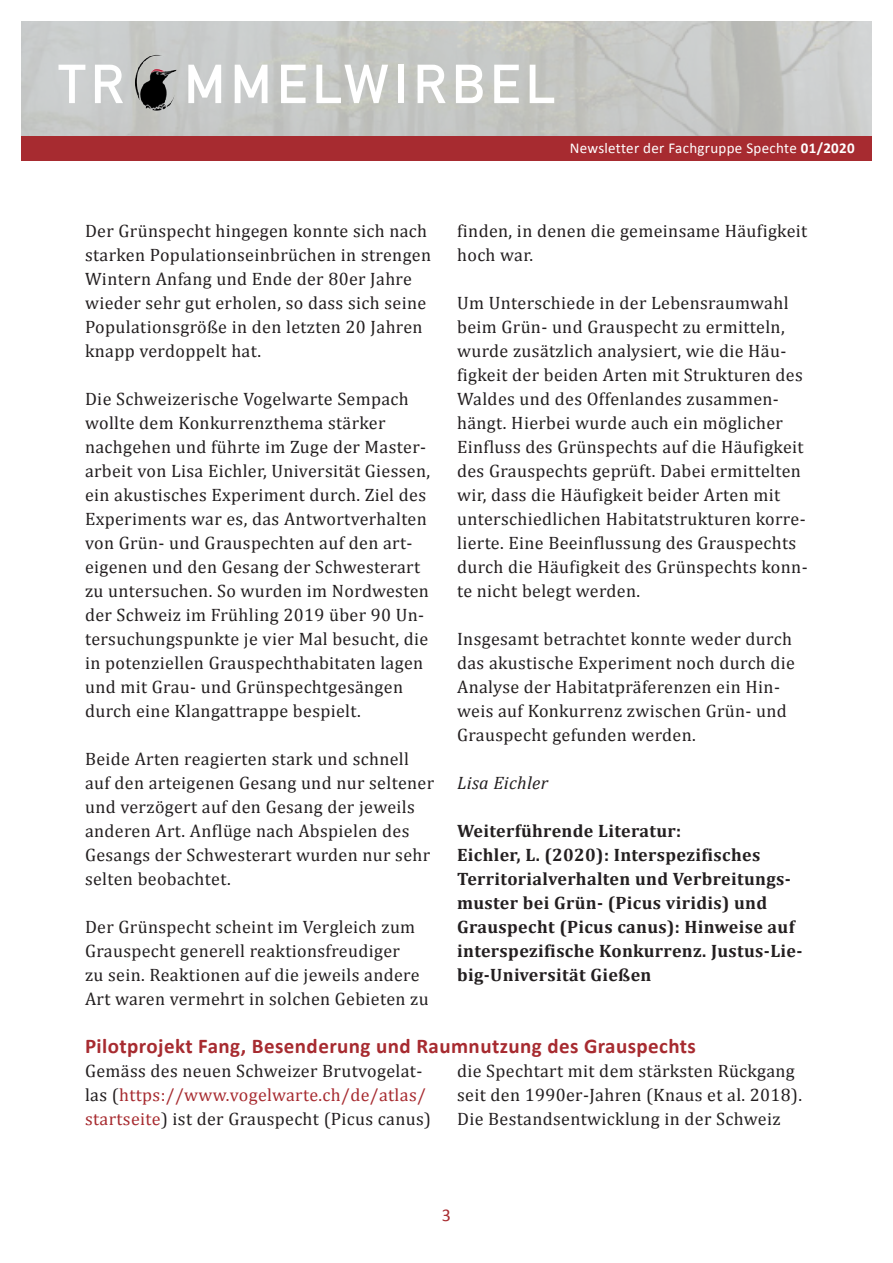
<style>
.page{position:relative;width:893px;height:1263px;background:#fff}
.page>*{position:absolute;margin:0;border:0;box-sizing:border-box;transform-origin:0 0}
.t1{font:700 54px "DIN Alternate";letter-spacing:.1em;color:#fff}
.Unterüberschrift_bei{font:700 21px "Calibri";letter-spacing:.02em;color:#a72b30}
.Fließtext{font:18px/24px "Cambria";letter-spacing:.02em;color:#231f20}
.Fließtext-2{font:700 18px/24px "Cambria";letter-spacing:.02em;color:#231f20}
.Fließtext_kursiv{font:italic 18px "Cambria";letter-spacing:.02em;color:#231f20}
.t2{font:18px "Calibri";color:#a72b30}
.t3{font:15px "Calibri";letter-spacing:.02em;color:#fff}
.s1{font-weight:700}
.s2{color:#a72b30}
</style>
<div class="page">
<div style="left:21px;top:136px;width:851px;height:25px;background:#a72b30"></div>
<img style="left:133px;top:51px;width:65px;height:65px">
<h1 class="t1" style="left:58px;top:43px;width:499px">TR MMELWIRBEL</h1>
<p class="t3" style="left:570px;top:139px;width:286px">Newsletter der Fachgruppe Spechte <span class="s1">01/2020</span></p>
<p class="Fließtext" style="left:85px;top:218px;width:348px">Der Grünspecht hingegen konnte sich nach starken Populationseinbrüchen in strengen Wintern Anfang und Ende der 80er Jahre wieder sehr gut erholen, so dass sich seine Populationsgröße in den letzten 20 Jahren knapp verdoppelt hat.</p>
<p class="Fließtext" style="left:85px;top:386px;width:347px">Die Schweizerische Vogelwarte Sempach wollte dem Konkurrenzthema stärker nachgehen und führte im Zuge der Master&shy;arbeit von Lisa Eichler, Universität Giessen, ein akustisches Experiment durch. Ziel des Experiments war es, das Antwortverhalten von Grün- und Grauspechten auf den art&shy;eigenen und den Gesang der Schwesterart zu untersuchen. So wurden im Nordwesten der Schweiz im Frühling 2019 über 90 Un&shy;tersuchungspunkte je vier Mal besucht, die in potenziellen Grauspechthabitaten lagen und mit Grau- und Grünspechtgesängen durch eine Klangattrappe bespielt.</p>
<p class="Fließtext" style="left:85px;top:746px;width:351px">Beide Arten reagierten stark und schnell auf den arteigenen Gesang und nur seltener und verzögert auf den Gesang der jeweils anderen Art. Anflüge nach Abspielen des Gesangs der Schwesterart wurden nur sehr selten beobachtet.</p>
<p class="Fließtext" style="left:85px;top:914px;width:345px">Der Grünspecht scheint im Vergleich zum Grauspecht generell reaktionsfreudiger<br>zu sein. Reaktionen auf die jeweils andere Art waren vermehrt in solchen Gebieten zu</p>
<p class="Fließtext" style="left:457px;top:218px;width:352px">finden, in denen die gemeinsame Häufigkeit hoch war.</p>
<p class="Fließtext" style="left:457px;top:290px;width:352px">Um Unterschiede in der Lebensraumwahl beim Grün- und Grauspecht zu ermitteln, wurde zusätzlich analysiert, wie die Häu&shy;figkeit der beiden Arten mit Strukturen des Waldes und des Offenlandes zusammen&shy;hängt. Hierbei wurde auch ein möglicher Einfluss des Grünspechts auf die Häufigkeit des Grauspechts geprüft. Dabei ermittelten wir, dass die Häufigkeit beider Arten mit unterschiedlichen Habitatstrukturen korre&shy;lierte. Eine Beeinflussung des Grauspechts durch die Häufigkeit des Grünspechts konn&shy;te nicht belegt werden.</p>
<p class="Fließtext" style="left:457px;top:626px;width:339px">Insgesamt betrachtet konnte weder durch das akustische Experiment noch durch die Analyse der Habitatpräferenzen ein Hin&shy;weis auf Konkurrenz zwischen Grün- und Grauspecht gefunden werden.</p>
<p class="Fließtext_kursiv" style="left:457px;top:770px;width:93px">Lisa Eichler</p>
<p class="Fließtext-2" style="left:457px;top:818px;width:347px">Weiterführende Literatur:<br>Eichler, L. (2020): Interspezifisches Territorialverhalten und Verbreitungs&shy;muster bei Grün- (Picus viridis) und Grauspecht (Picus canus): Hinweise auf interspezifische Konkurrenz. Justus-Lie&shy;big-Universität Gießen</p>
<p class="Unterüberschrift_bei" style="left:85px;top:1032px;width:612px">Pilotprojekt Fang, Besenderung und Raumnutzung des Grauspechts</p>
<p class="Fließtext" style="left:85px;top:1058px;width:347px">Gemäss des neuen Schweizer Brutvogelat&shy;las (<span class="s2">https://www.vogelwarte.ch/de/atlas/ startseite</span>) ist der Grauspecht (Picus canus)</p>
<p class="Fließtext" style="left:457px;top:1058px;width:347px">die Spechtart mit dem stärksten Rückgang seit den 1990er-Jahren (Knaus et al. 2018).<br>Die Bestandsentwicklung in der Schweiz</p>
<p class="t2" style="left:442px;top:1203px;width:11px">3</p>
</div>
